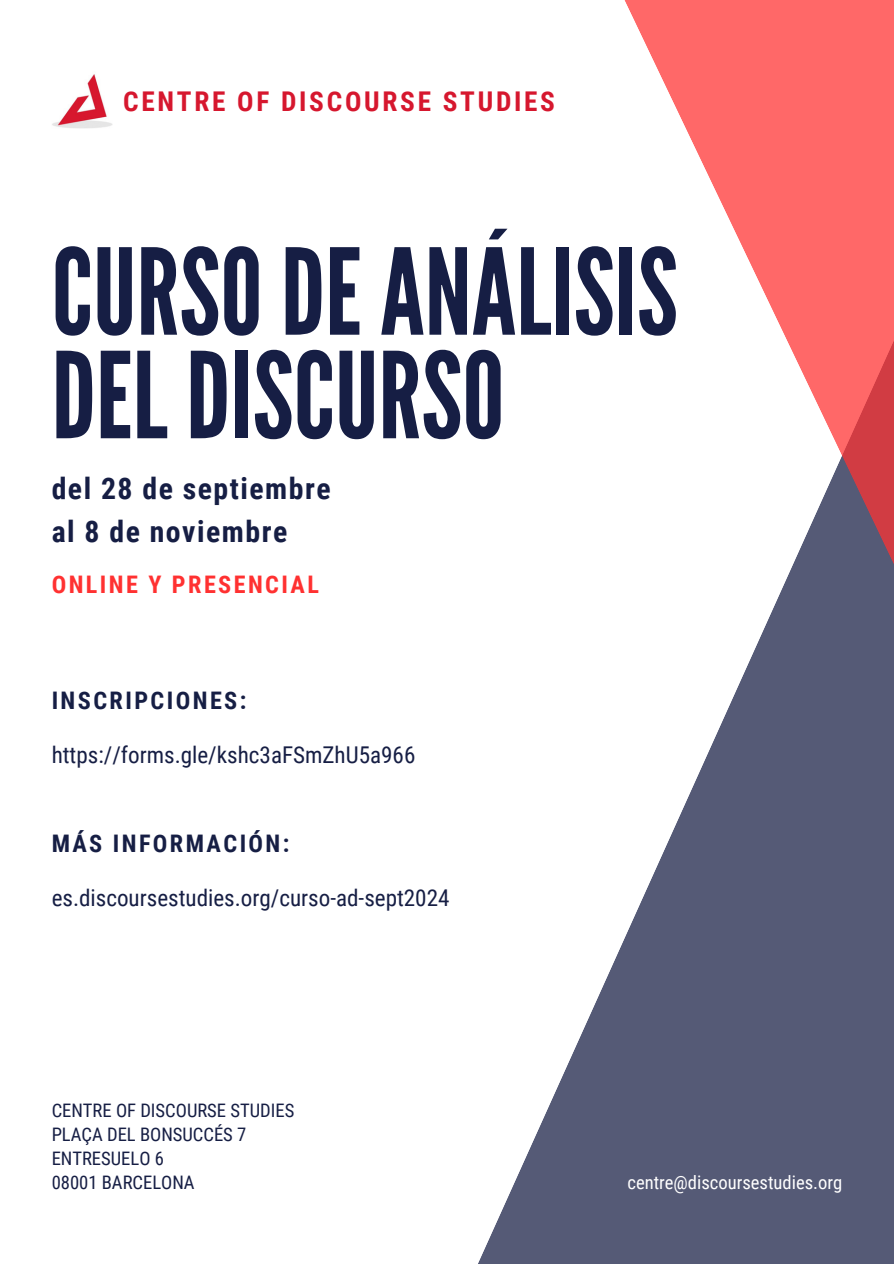
<style>
.page{position:relative;width:894px;height:1264px;background:#fff}
.page>*{position:absolute;margin:0;border:0;box-sizing:border-box;transform-origin:0 0}
.t1{font:119.1px/103.5px "League Gothic";color:#161e44}
.t2{font:700 29.7px/42.8px "Roboto Condensed";letter-spacing:.05em;color:#161e44}
.t3{font:700 27.15px "Roboto Condensed";letter-spacing:.1em;color:#d6172e}
.t4{font:700 24.15px "Roboto Condensed";letter-spacing:.1em;color:#161e44}
.t5{font:700 24.15px "Roboto Condensed";letter-spacing:.1em;color:#ff3131}
.t6{font:23.1px "Roboto Condensed";color:#161e44}
.t7{font:18.6px/24.2px "Roboto Condensed";color:#161e44}
.t8{font:18.6px "Roboto Condensed";color:#fff}
</style>
<div class="page">
<svg style="left:478px;top:572px;width:415px;height:691px;fill:#555a76"></svg>
<svg style="left:624px;top:0;width:269px;height:572px"></svg>
<img style="left:52px;top:74px;width:60px;height:54px">
<h1 class="t3" style="left:123px;top:86px;width:433px">CENTRE OF DISCOURSE STUDIES</h1>
<p class="t1" style="left:52px;top:243px;width:627px">CURSODEANÁLISIS<br>DELDISCURSO</p>
<h2 class="t2" style="left:52px;top:467px;width:280px">del 28 de septiembre al 8 de noviembre</h2>
<p class="t5" style="left:52px;top:571px;width:269px">ONLINE Y PRESENCIAL</p>
<h6 class="t4" style="left:52px;top:686px;width:196px">INSCRIPCIONES:</h6>
<h3 class="t6" style="left:52px;top:741px;width:365px">https://forms.gle/kshc3aFSmZhU5a966</h3>
<h4 class="t4" style="left:52px;top:830px;width:239px">MÁS INFORMACIÓN:</h4>
<h5 class="t6" style="left:52px;top:884px;width:399px">es.discoursestudies.org/curso-ad-sept2024</h5>
<h4 class="t7" style="left:52px;top:1098px;width:244px">CENTRE OF DISCOURSE STUDIES<br>PLAÇA DEL BONSUCCÉS 7<br>ENTRESUELO 6<br>08001 BARCELONA</h4>
<p class="t8" style="left:627px;top:1171px;width:216px">centre@discoursestudies.org</p>
</div>
